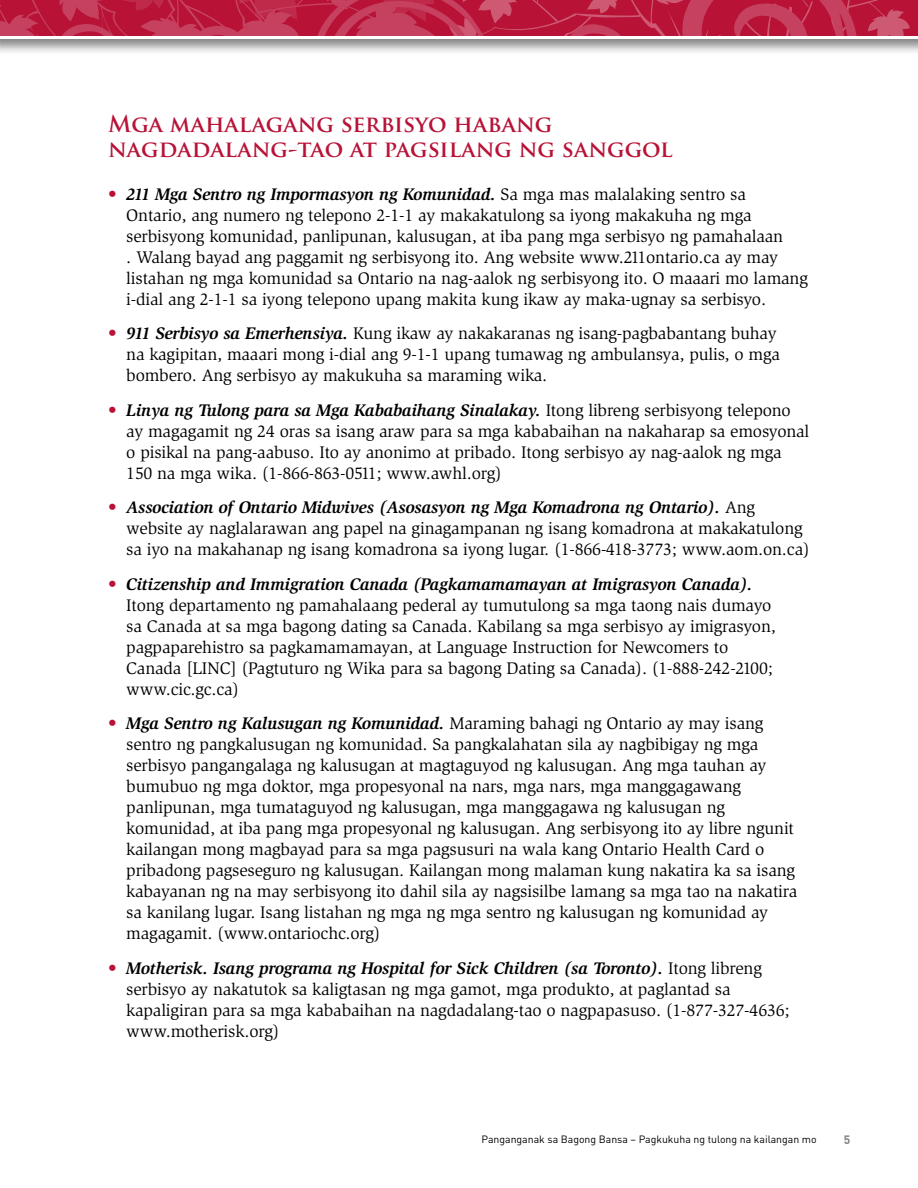
<style>
.page{position:relative;width:918px;height:1188px;background:#fff}
.page>*{position:absolute;margin:0;border:0;box-sizing:border-box;transform-origin:0 0}
.t1{font:700 22.5px/25.5px "Trajan Pro";color:#b81237}
.t2{font:17.25px/21px "Slimbach";letter-spacing:-.01em;color:#000}
.t3{font:700 12px "DIN";color:#808285}
.t4{font:10.5px "DIN";color:#000}
.s1{color:#b81237}
.s2{font-weight:700;font-style:italic}
</style>
<div class="page">
<div style="left:0;top:0;width:918px;height:56px;background:#000;opacity:.5"></div>
<svg style="left:0;top:0;width:918px;height:36px;background:#bd2647"></svg>
<hr style="left:0;top:36px;width:918px;height:3px;background:#fff">
<h1 class="t1" style="left:108px;top:111px;width:566px">Mga mahalagang serbisyo habang nagdadalang-tao at pagsilang ng sanggol</h1>
<p class="t2" style="left:126px;top:184px;width:683px;text-indent:-18px"><span class="s1">•</span> <span class="s2">211 Mga Sentro ng Impormasyon ng Komunidad.</span> Sa mga mas malalaking sentro sa Ontario, ang numero ng telepono 2-1-1 ay makakatulong sa iyong makakuha ng mga serbisyong komunidad, panlipunan, kalusugan, at iba pang mga serbisyo ng pamahalaan<br>. Walang bayad ang paggamit ng serbisyong ito. Ang website www.211ontario.ca ay may listahan ng mga komunidad sa Ontario na nag-aalok ng serbisyong ito. O maaari mo lamang i-dial ang 2-1-1 sa iyong telepono upang makita kung ikaw ay maka-ugnay sa serbisyo.</p>
<p class="t2" style="left:126px;top:323px;width:655px;text-indent:-18px"><span class="s1">•</span> <span class="s2">911 Serbisyo sa Emerhensiya.</span> Kung ikaw ay nakakaranas ng isang-pagbabantang buhay na kagipitan, maaari mong i-dial ang 9-1-1 upang tumawag ng ambulansya, pulis, o mga bombero. Ang serbisyo ay makukuha sa maraming wika.</p>
<p class="t2" style="left:126px;top:400px;width:685px;text-indent:-18px"><span class="s1">•</span> <span class="s2">Linya ng Tulong para sa Mga Kababaihang Sinalakay.</span> Itong libreng serbisyong telepono ay magagamit ng 24 oras sa isang araw para sa mga kababaihan na nakaharap sa emosyonal o pisikal na pang-aabuso. Ito ay anonimo at pribado. Itong serbisyo ay nag-aalok ng mga 150 na mga wika. (1-866-863-0511; www.awhl.org)</p>
<p class="t2" style="left:126px;top:497px;width:685px;text-indent:-18px"><span class="s1">•</span> <span class="s2">Association of Ontario Midwives (Asosasyon ng Mga Komadrona ng Ontario).</span> Ang website ay naglalarawan ang papel na ginagampanan ng isang komadrona at makakatulong sa iyo na makahanap ng isang komadrona sa iyong lugar. (1-866-418-3773; www.aom.on.ca)</p>
<p class="t2" style="left:126px;top:573px;width:651px;text-indent:-18px"><span class="s1">•</span> <span class="s2">Citizenship and Immigration Canada (Pagkamamamayan at Imigrasyon Canada).<br></span>Itong departamento ng pamahalaang pederal ay tumutulong sa mga taong nais dumayo sa Canada at sa mga bagong dating sa Canada. Kabilang sa mga serbisyo ay imigrasyon, pagpaparehistro sa pagkamamamayan, at Language Instruction for Newcomers to Canada [LINC] (Pagtuturo ng Wika para sa bagong Dating sa Canada). (1-888-242-2100; www.cic.gc.ca)</p>
<p class="t2" style="left:126px;top:713px;width:673px;text-indent:-18px"><span class="s1">•</span> <span class="s2">Mga Sentro ng Kalusugan ng Komunidad.</span> Maraming bahagi ng Ontario ay may isang sentro ng pangkalusugan ng komunidad. Sa pangkalahatan sila ay nagbibigay ng mga serbisyo pangangalaga ng kalusugan at magtaguyod ng kalusugan. Ang mga tauhan ay bumubuo ng mga doktor, mga propesyonal na nars, mga nars, mga manggagawang panlipunan, mga tumataguyod ng kalusugan, mga manggagawa ng kalusugan ng komunidad, at iba pang mga propesyonal ng kalusugan. Ang serbisyong ito ay libre ngunit kailangan mong magbayad para sa mga pagsusuri na wala kang Ontario Health Card o pribadong pagseseguro ng kalusugan. Kailangan mong malaman kung nakatira ka sa isang kabayanan ng na may serbisyong ito dahil sila ay nagsisilbe lamang sa mga tao na nakatira sa kanilang lugar. Isang listahan ng mga ng mga sentro ng kalusugan ng komunidad ay magagamit. (www.ontariochc.org)</p>
<p class="t2" style="left:126px;top:957px;width:665px;text-indent:-18px"><span class="s1">•</span> <span class="s2">Motherisk. Isang programa ng Hospital for Sick Children (sa Toronto).</span> Itong libreng serbisyo ay nakatutok sa kaligtasan ng mga gamot, mga produkto, at paglantad sa kapaligiran para sa mga kababaihan na nagdadalang-tao o nagpapasuso. (1-877-327-4636; www.motherisk.org)</p>
<p class="t4" style="left:482px;top:1132px;width:337px">Panganganak sa Bagong Bansa – Pagkukuha ng tulong na kailangan mo</p>
<p class="t3" style="left:844px;top:1132px;width:8px">5</p>
</div>
